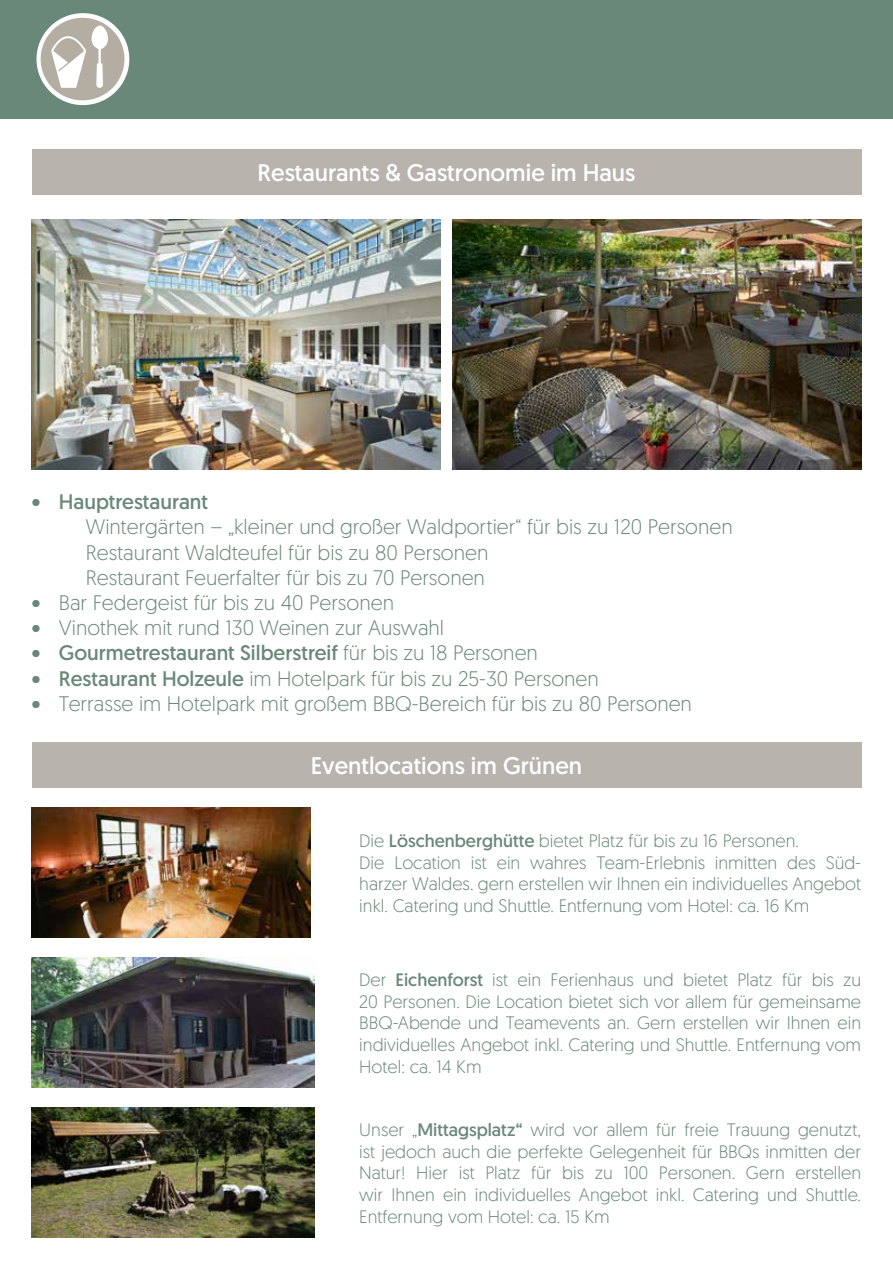
<style>
.page{position:relative;width:893px;height:1263px;background:#fff}
.page>*{position:absolute;margin:0;border:0;box-sizing:border-box;transform-origin:0 0}
.t1{font:24px "Geomanist";color:#fff}
.t2{font:300 21px/25.2px "Geomanist";color:#6a8879}
.t3{font:21px "Geomanist";color:#6a8879}
.t4{font:300 18px/21.6px "Geomanist";color:#6a8879;text-align:justify}
.s1{font-weight:300}
.s2{font-weight:400}
</style>
<div class="page">
<img style="left:32px;top:219px;width:408px;height:250px">
<img style="left:453px;top:219px;width:408px;height:250px">
<div style="left:32px;top:149px;width:829px;height:46px;background:#b9b3ae"></div>
<div style="left:0;top:0;width:893px;height:118px;background:#6a8879"></div>
<div style="left:37px;top:13px;width:92px;height:92px;background:#fff;border-radius:50%"></div>
<svg style="left:41px;top:18px;width:83px;height:82px"></svg>
<div style="left:32px;top:742px;width:829px;height:46px;background:#b9b3ae"></div>
<img style="left:32px;top:808px;width:279px;height:130px">
<img style="left:32px;top:958px;width:283px;height:129px">
<img style="left:32px;top:1108px;width:283px;height:129px">
<h1 class="t1" style="left:258px;top:157px;width:379px">Restaurants &amp; Gastronomie im Haus</h1>
<p class="t3" style="left:32px;top:488px;width:178px">• Hauptrestaurant</p>
<p class="t2" style="left:86px;top:514px;width:648px">Wintergärten – „kleiner und großer Waldportier“ für bis zu 120 Personen<br>Restaurant Waldteufel für bis zu 80 Personen<br>Restaurant Feuerfalter für bis zu 70 Personen</p>
<p class="t2" style="left:32px;top:589px;width:364px">• Bar Federgeist für bis zu 40 Personen</p>
<p class="t2" style="left:32px;top:614px;width:414px">• Vinothek mit rund 130 Weinen zur Auswahl</p>
<p class="t3" style="left:32px;top:639px;width:508px">• Gourmetrestaurant Silberstreif <span class="s1">für bis zu 18 Personen</span></p>
<p class="t2" style="left:32px;top:665px;width:568px"><span class="s2">• Restaurant Holzeule</span> im Hotelpark für bis zu 25-30 Personen</p>
<p class="t2" style="left:32px;top:690px;width:662px">• Terrasse im Hotelpark mit großem BBQ-Bereich für bis zu 80 Personen</p>
<h1 class="t1" style="left:311px;top:750px;width:273px">Eventlocations im Grünen</h1>
<p class="t4" style="left:359px;top:829px;width:503px;text-align:left">Die <span class="s2">Löschenberghütte</span> bietet Platz für bis zu 16 Personen.<br>Die Location ist ein wahres Team-Erlebnis inmitten des Süd&shy;harzer Waldes. gern erstellen wir Ihnen ein individuelles Angebot inkl. Catering und Shuttle. Entfernung vom Hotel: ca. 16 Km</p>
<p class="t4" style="left:359px;top:968px;width:503px">Der <span class="s2">Eichenforst</span> ist ein Ferienhaus und bietet Platz für bis zu 20 Personen. Die Location bietet sich vor allem für gemeinsame BBQ-Abende und Teamevents an. Gern erstellen wir Ihnen ein individuelles Angebot inkl. Catering und Shuttle. Entfernung vom Hotel: ca. 14 Km</p>
<p class="t4" style="left:359px;top:1118px;width:503px">Unser „<span class="s2">Mittagsplatz“</span> wird vor allem für freie Trauung genutzt, ist jedoch auch die perfekte Gelegenheit für BBQs inmitten der Natur! Hier ist Platz für bis zu 100 Personen. Gern erstellen wir Ihnen ein individuelles Angebot inkl. Catering und Shuttle.<br>Entfernung vom Hotel: ca. 15 Km</p>
</div>
